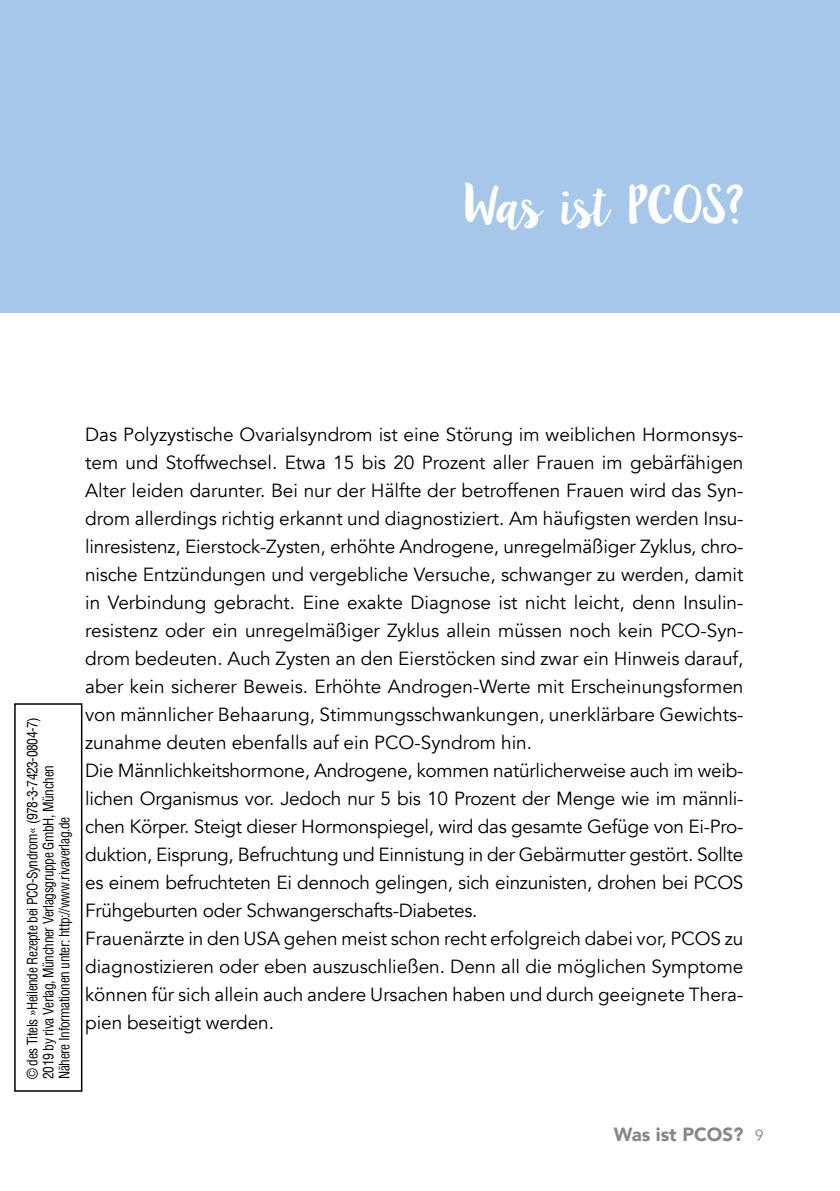
<style>
.page{position:relative;width:840px;height:1191px;background:#fff}
.page>*{position:absolute;margin:0;border:0;box-sizing:border-box;transform-origin:0 0}
.Ü1{font:44px "Lilly Belle";letter-spacing:-.1em;color:#fff}
.GS{font:19px/28px "Avenir";color:#000;text-align:justify}
.t1{font:900 19px "Avenir";color:#878787}
._00_Biblio_Block{font:condensed 14px/16px "Helvetica";letter-spacing:-.03em;color:#000;scale:.96 1}
.s1{font-weight:400;font-size:16px}
</style>
<div class="page">
<div style="left:0;top:0;width:839px;height:313px;background:#a6c6ea"></div>
<div style="left:14px;top:703px;width:68px;height:388px;border:2px solid #000"></div>
<p class="Ü1" style="left:464px;top:174px;width:280px">Was ist PCOS?</p>
<p class="_00_Biblio_Block" style="left:24px;top:1079px;width:378px;rotate:-90deg">© des Titels »Heilende Rezepte bei PCO-Syndrom« (978-3-7423-0804-7)<br>2019 by riva Verlag, Münchner Verlagsgruppe GmbH, München<br>Nähere Informationen unter: http://www.rivaverlag.de</p>
<p class="GS" style="left:85px;top:420px;width:659px">Das Polyzystische Ovarialsyndrom ist eine Störung im weiblichen Hormonsys&shy;tem und Stoffwechsel. Etwa 15 bis 20 Prozent aller Frauen im gebärfähigen Alter leiden darunter. Bei nur der Hälfte der betroffenen Frauen wird das Syn&shy;drom allerdings richtig erkannt und diagnostiziert. Am häufigsten werden Insu&shy;linresistenz, Eierstock-Zysten, erhöhte Androgene, unregelmäßiger Zyklus, chro&shy;nische Entzündungen und vergebliche Versuche, schwanger zu werden, damit in Verbindung gebracht. Eine exakte Diagnose ist nicht leicht, denn Insulin&shy;resistenz oder ein unregelmäßiger Zyklus allein müssen noch kein PCO-Syn&shy;drom bedeuten. Auch Zysten an den Eierstöcken sind zwar ein Hinweis darauf, aber kein sicherer Beweis. Erhöhte Androgen-Werte mit Erscheinungsformen von männlicher Behaarung, Stimmungsschwankungen, unerklärbare Gewichts&shy;zunahme deuten ebenfalls auf ein PCO-Syndrom hin.</p>
<p class="GS" style="left:85px;top:756px;width:659px">Die Männlichkeitshormone, Androgene, kommen natürlicherweise auch im weib&shy;lichen Organismus vor. Jedoch nur 5 bis 10 Prozent der Menge wie im männli&shy;chen Körper. Steigt dieser Hormonspiegel, wird das gesamte Gefüge von Ei-Pro&shy;duktion, Eisprung, Befruchtung und Einnistung in der Gebärmutter gestört. Sollte es einem befruchteten Ei dennoch gelingen, sich einzunisten, drohen bei PCOS Frühgeburten oder Schwangerschafts-Diabetes.</p>
<p class="GS" style="left:85px;top:924px;width:659px">Frauenärzte in den USA gehen meist schon recht erfolgreich dabei vor, PCOS zu diagnostizieren oder eben auszuschließen. Denn all die möglichen Symptome können für sich allein auch andere Ursachen haben und durch geeignete Thera&shy;pien beseitigt werden.</p>
<p class="t1" style="left:613px;top:1118px;width:151px">Was ist PCOS? <span class="s1">9</span></p>
</div>
